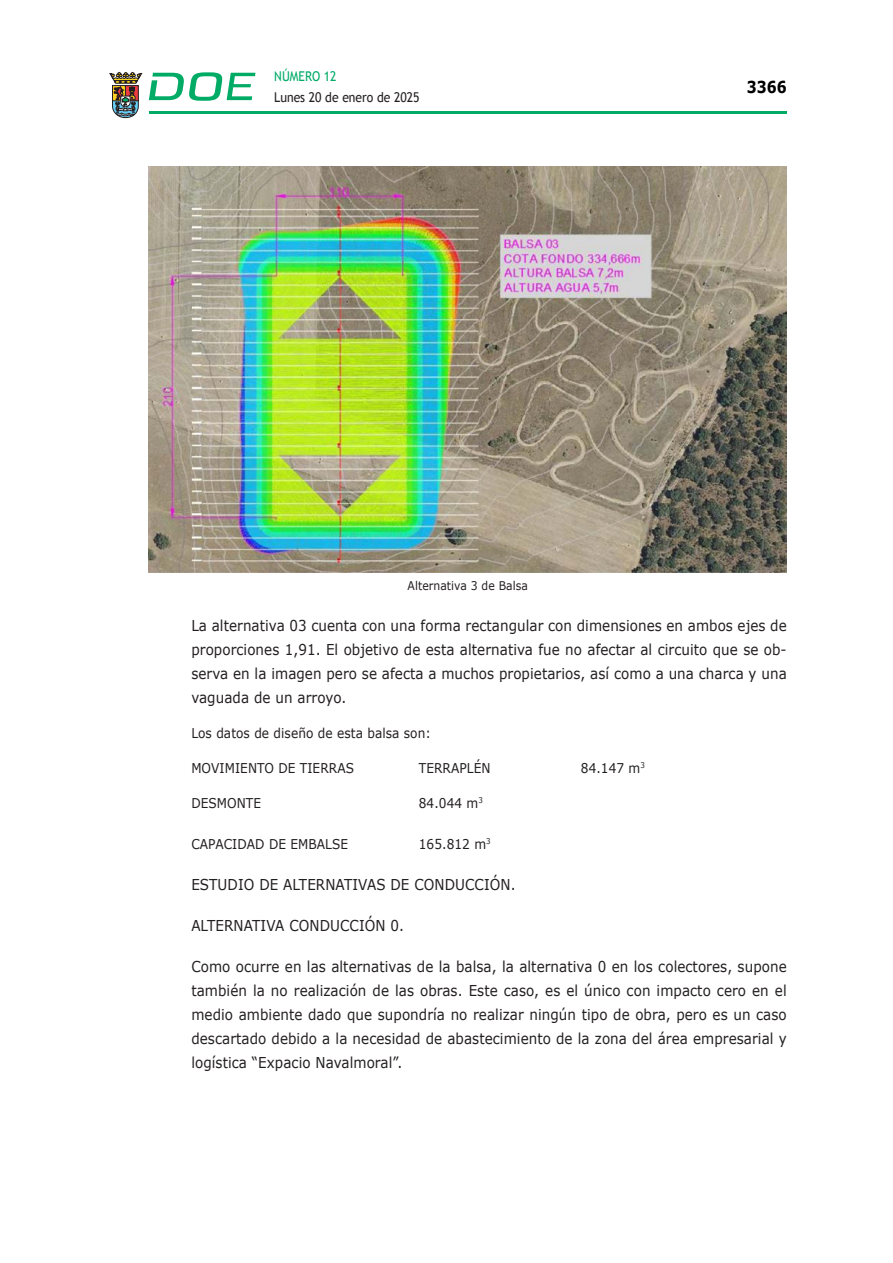
<style>
.page{position:relative;width:893px;height:1263px;background:#fff}
.page>*{position:absolute;margin:0;border:0;box-sizing:border-box;transform-origin:0 0}
.t1{font:700 16.5px "Verdana";color:#000;scale:.85 1}
.CUERPO_DE_TEXTO{font:15px/24px "Verdana";letter-spacing:.005em;color:#231f20;text-align:justify;scale:.9 1}
.CUERPO_DE_TEXTO_TABL{font:13.5px "Verdana";letter-spacing:.005em;color:#231f20;scale:.9 1}
.t2{font:13.5px "Trebuchet MS";color:#231f20;scale:.9 1}
.t3{font:13.5px "Trebuchet MS";color:#00ab67;scale:.9 1}
.CUERPO_DE_TEXTO-2{font:12px "Verdana";letter-spacing:.005em;color:#231f20;scale:.9 1}
</style>
<div class="page">
<hr style="left:149px;top:111px;width:638px;height:3px;background:#00ab66">
<svg style="left:109px;top:72px;width:33px;height:46px"></svg>
<svg style="left:149px;top:72px;width:106px;height:29px"></svg>
<img style="left:149px;top:166px;width:638px;height:406px">
<p class="t3" style="left:274px;top:68px;width:71px">NÚMERO 12</p>
<p class="t2" style="left:274px;top:89px;width:163px">Lunes 20 de enero de 2025</p>
<p class="t1" style="left:747px;top:76px;width:48px">3366</p>
<p class="CUERPO_DE_TEXTO-2" style="left:408px;top:578px;width:135px">Alternativa 3 de Balsa</p>
<p class="CUERPO_DE_TEXTO" style="left:191px;top:613px;width:663px">La alternativa 03 cuenta con una forma rectangular con dimensiones en ambos ejes de proporciones 1,91. El objetivo de esta alternativa fue no afectar al circuito que se ob&shy;serva en la imagen pero se afecta a muchos propietarios, así como a una charca y una vaguada de un arroyo.</p>
<p class="CUERPO_DE_TEXTO_TABL" style="left:191px;top:724px;width:268px">Los datos de diseño de esta balsa son:</p>
<p class="CUERPO_DE_TEXTO_TABL" style="left:191px;top:759px;width:182px">MOVIMIENTO DE TIERRAS</p>
<p class="CUERPO_DE_TEXTO_TABL" style="left:419px;top:759px;width:81px">TERRAPLÉN</p>
<p class="CUERPO_DE_TEXTO_TABL" style="left:581px;top:759px;width:73px">84.147 m<sup>3</sup></p>
<p class="CUERPO_DE_TEXTO_TABL" style="left:191px;top:794px;width:79px">DESMONTE</p>
<p class="CUERPO_DE_TEXTO_TABL" style="left:419px;top:794px;width:73px">84.044 m<sup>3</sup></p>
<p class="CUERPO_DE_TEXTO_TABL" style="left:191px;top:835px;width:176px">CAPACIDAD DE EMBALSE</p>
<p class="CUERPO_DE_TEXTO_TABL" style="left:419px;top:835px;width:81px">165.812 m<sup>3</sup></p>
<p class="CUERPO_DE_TEXTO" style="left:191px;top:872px;width:362px">ESTUDIO DE ALTERNATIVAS DE CONDUCCIÓN.</p>
<p class="CUERPO_DE_TEXTO" style="left:191px;top:913px;width:238px">ALTERNATIVA CONDUCCIÓN 0.</p>
<p class="CUERPO_DE_TEXTO" style="left:191px;top:954px;width:663px">Como ocurre en las alternativas de la balsa, la alternativa 0 en los colectores, supone también la no realización de las obras. Este caso, es el único con impacto cero en el medio ambiente dado que supondría no realizar ningún tipo de obra, pero es un caso descartado debido a la necesidad de abastecimiento de la zona del área empresarial y logística “Expacio Navalmoral”.</p>
</div>
